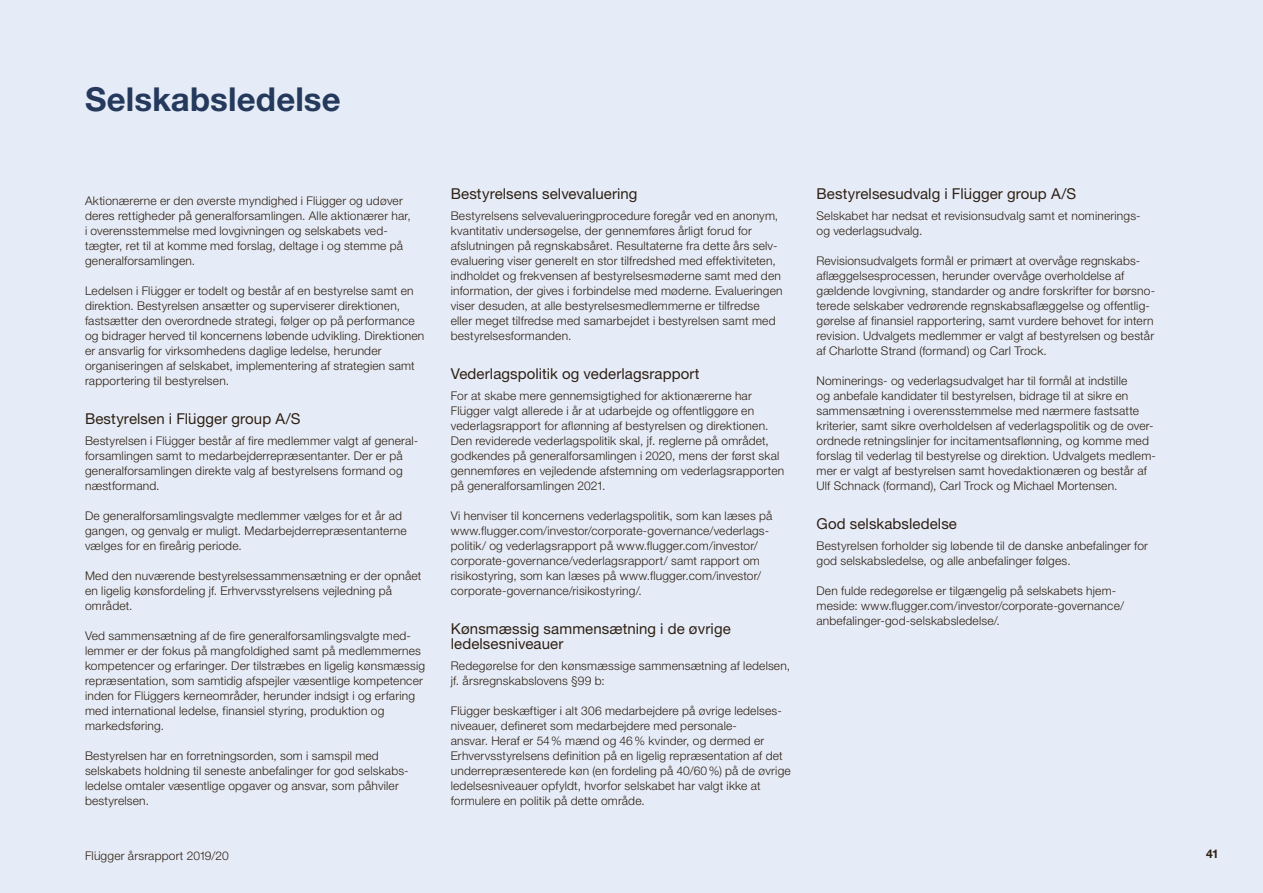
<style>
.page{position:relative;width:1263px;height:893px;background:#e6ecf7}
.page>*{position:absolute;margin:0;border:0;box-sizing:border-box;transform-origin:0 0}
.t1{font:700 33px "Flugger";letter-spacing:.005em;color:#24395c}
.t2{font:15px/15px "Flugger Roman";letter-spacing:.005em;color:#2e2014}
.t3{font:300 12px/15px "Flugger";letter-spacing:.015em;color:#2e2014}
.t4{font:700 12px "Flugger";color:#2e2014}
</style>
<div class="page">
<h1 class="t1" style="left:85px;top:79px;width:257px">Selskabsledelse</h1>
<p class="t3" style="left:85px;top:193px;width:327px">Aktionærerne er den øverste myndighed i Flügger og udøver deres rettigheder på generalforsamlingen. Alle aktionærer har, i overensstemmelse med lovgivningen og selskabets ved&shy;tægter, ret til at komme med forslag, deltage i og stemme på generalforsamlingen.</p>
<p class="t3" style="left:85px;top:283px;width:341px">Ledelsen i Flügger er todelt og består af en bestyrelse samt en direktion. Bestyrelsen ansætter og superviserer direktionen, fastsætter den overordnede strategi, følger op på performance og bidrager herved til koncernens løbende udvikling. Direktionen er ansvarlig for virksomhedens daglige ledelse, herunder organiseringen af selskabet, implementering af strategien samt rapportering til bestyrelsen.</p>
<p class="t2" style="left:85px;top:411px;width:217px">Bestyrelsen i Flügger group A/S</p>
<p class="t3" style="left:85px;top:433px;width:335px">Bestyrelsen i Flügger består af fire medlemmer valgt af general&shy;forsamlingen samt to medarbejderrepræsentanter. Der er på generalforsamlingen direkte valg af bestyrelsens formand og næstformand.</p>
<p class="t3" style="left:85px;top:508px;width:323px">De generalforsamlingsvalgte medlemmer vælges for et år ad gangen, og genvalg er muligt. Medarbejderrepræsentanterne vælges for en fireårig periode.</p>
<p class="t3" style="left:85px;top:568px;width:338px">Med den nuværende bestyrelsessammensætning er der opnået en ligelig kønsfordeling jf. Erhvervsstyrelsens vejledning på området.</p>
<p class="t3" style="left:85px;top:628px;width:342px">Ved sammensætning af de fire generalforsamlingsvalgte med&shy;lemmer er der fokus på mangfoldighed samt på medlemmernes kompetencer og erfaringer. Der tilstræbes en ligelig kønsmæssig repræsentation, som samtidig afspejler væsentlige kompetencer inden for Flüggers kerneområder, herunder indsigt i og erfaring med international ledelse, finansiel styring, produktion og markedsføring.</p>
<p class="t3" style="left:85px;top:748px;width:325px">Bestyrelsen har en forretningsorden, som i samspil med selskabets holdning til seneste anbefalinger for god selskabs&shy;ledelse omtaler væsentlige opgaver og ansvar, som påhviler bestyrelsen.</p>
<p class="t2" style="left:451px;top:186px;width:188px">Bestyrelsens selvevaluering</p>
<p class="t3" style="left:451px;top:208px;width:333px">Bestyrelsens selvevalueringprocedure foregår ved en anonym, kvantitativ undersøgelse, der gennemføres årligt forud for afslutningen på regnskabsåret. Resultaterne fra dette års selv&shy;evaluering viser generelt en stor tilfredshed med effektiviteten, indholdet og frekvensen af bestyrelsesmøderne samt med den information, der gives i forbindelse med møderne. Evalueringen viser desuden, at alle bestyrelsesmedlemmerne er tilfredse eller meget tilfredse med samarbejdet i bestyrelsen samt med bestyrelsesformanden.</p>
<p class="t2" style="left:451px;top:366px;width:250px">Vederlagspolitik og vederlagsrapport</p>
<p class="t3" style="left:451px;top:388px;width:335px">For at skabe mere gennemsigtighed for aktionærerne har Flügger valgt allerede i år at udarbejde og offentliggøre en vederlagsrapport for aflønning af bestyrelsen og direktionen.<br>Den reviderede vederlagspolitik skal, jf. reglerne på området, godkendes på generalforsamlingen i 2020, mens der først skal gennemføres en vejledende afstemning om vederlagsrapporten på generalforsamlingen 2021.</p>
<p class="t3" style="left:451px;top:508px;width:323px">Vi henviser til koncernens vederlagspolitik, som kan læses på www.flugger.com/investor/corporate-governance/vederlags&shy;politik/ og vederlagsrapport på www.flugger.com/investor/ corporate-governance/vederlagsrapport/ samt rapport om risikostyring, som kan læses på www.flugger.com/investor/ corporate-governance/risikostyring/.</p>
<p class="t2" style="left:451px;top:621px;width:281px">Kønsmæssig sammensætning i de øvrige ledelsesniveauer</p>
<p class="t3" style="left:451px;top:658px;width:341px">Redegørelse for den kønsmæssige sammensætning af ledelsen, jf. årsregnskabslovens §99 b:</p>
<p class="t3" style="left:451px;top:703px;width:342px">Flügger beskæftiger i alt 306 medarbejdere på øvrige ledelses&shy;niveauer, defineret som medarbejdere med personale-<br>ansvar. Heraf er 54% mænd og 46% kvinder, og dermed er Erhvervsstyrelsens definition på en ligelig repræsentation af det underrepræsenterede køn (en fordeling på 40/60%) på de øvrige ledelsesniveauer opfyldt, hvorfor selskabet har valgt ikke at formulere en politik på dette område.</p>
<p class="t2" style="left:816px;top:186px;width:261px">Bestyrelsesudvalg i Flügger group A/S</p>
<p class="t3" style="left:816px;top:208px;width:323px">Selskabet har nedsat et revisionsudvalg samt et nominerings-- og vederlagsudvalg.</p>
<p class="t3" style="left:816px;top:253px;width:340px">Revisionsudvalgets formål er primært at overvåge regnskabs&shy;aflæggelsesprocessen, herunder overvåge overholdelse af gældende lovgivning, standarder og andre forskrifter for børsno&shy;terede selskaber vedrørende regnskabsaflæggelse og offentlig&shy;gørelse af finansiel rapportering, samt vurdere behovet for intern revision. Udvalgets medlemmer er valgt af bestyrelsen og består af Charlotte Strand (formand) og Carl Trock.</p>
<p class="t3" style="left:816px;top:373px;width:341px">Nominerings-- og vederlagsudvalget har til formål at indstille<br>og anbefale kandidater til bestyrelsen, bidrage til at sikre en sammensætning i overensstemmelse med nærmere fastsatte kriterier, samt sikre overholdelsen af vederlagspolitik og de over&shy;ordnede retningslinjer for incitamentsaflønning, og komme med forslag til vederlag til bestyrelse og direktion. Udvalgets medlem&shy;mer er valgt af bestyrelsen samt hovedaktionæren og består af Ulf Schnack (formand), Carl Trock og Michael Mortensen.</p>
<p class="t2" style="left:816px;top:516px;width:142px">God selskabsledelse</p>
<p class="t3" style="left:816px;top:538px;width:333px">Bestyrelsen forholder sig løbende til de danske anbefalinger for god selskabsledelse, og alle anbefalinger følges.</p>
<p class="t3" style="left:816px;top:583px;width:309px">Den fulde redegørelse er tilgængelig på selskabets hjem&shy;meside: www.flugger.com/investor/corporate-governance/ anbefalinger-god-selskabsledelse/.</p>
<p class="t3" style="left:85px;top:848px;width:145px">Flügger årsrapport 2019/20</p>
<p class="t4" style="left:1206px;top:847px;width:13px">41</p>
</div>
